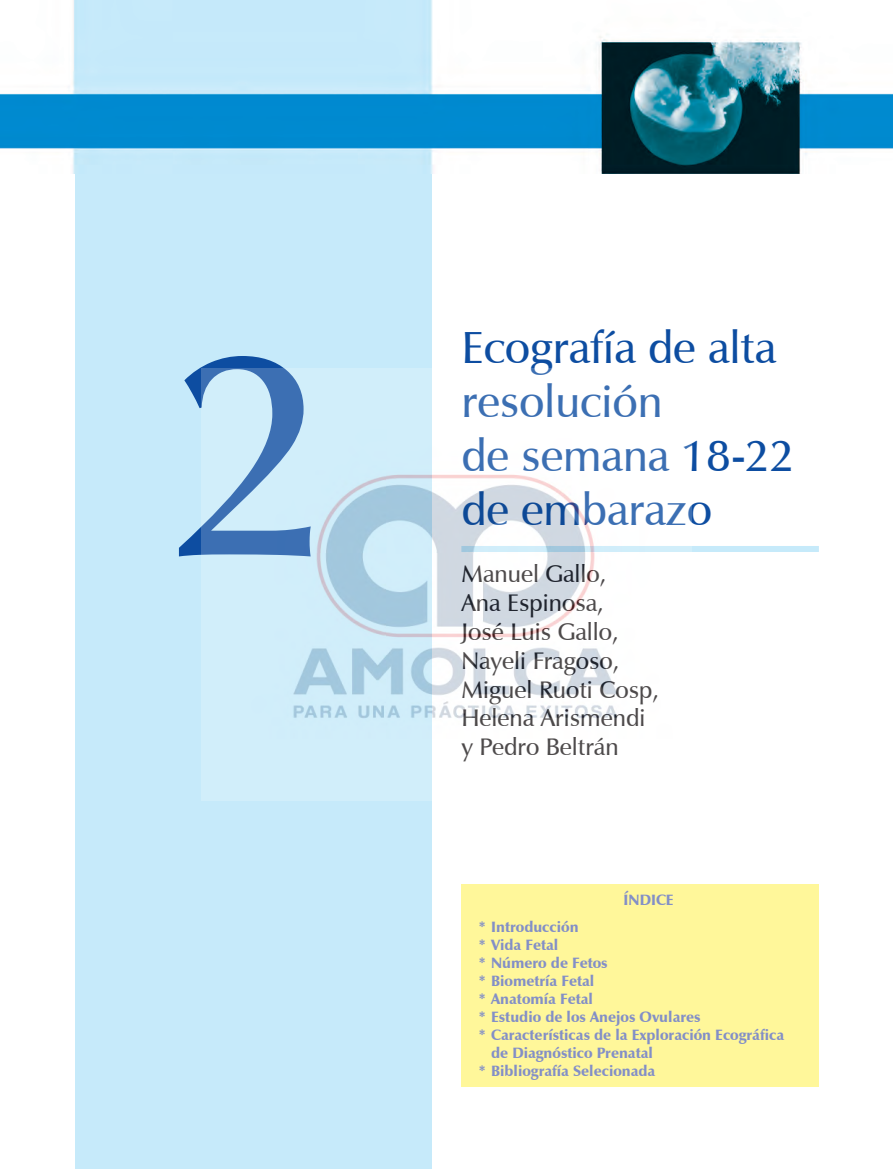
<style>
.page{position:relative;width:893px;height:1169px;background:#fff}
.page>*{position:absolute;margin:0;border:0;box-sizing:border-box;transform-origin:0 0}
.t1{font:600 300px "Zapf Humanist 601 BT";color:#0d4da1}
.t2{font:600 45px/54px "Zapf Humanist 601 BT";color:#0d4da1}
.t3{font:600 24px/28.8px "Zapf Humanist 601 BT";color:#231f20}
.t4{font:900 15px "Zapf Humanist 601 BT";color:#838fc7}
</style>
<div class="page">
<div style="left:75px;top:0;width:356px;height:1169px;background:#c6eafa"></div>
<div style="left:461px;top:546px;width:357px;height:6px;background:#c6eafa"></div>
<img style="left:0;top:0;width:892px;height:173px">
<div style="left:461px;top:883px;width:357px;height:203px;background:#fff79a"></div>
<img style="left:202px;top:369px;width:488px;height:431px">
<h1 class="t1" style="left:174px;top:267px;width:166px">2</h1>
<h2 class="t2" style="left:461px;top:320px;width:335px">Ecografía de alta resolución<br>de semana 18-22 de embarazo</h2>
<h3 class="t3" style="left:461px;top:559px;width:199px">Manuel Gallo,<br>Ana Espinosa,<br>José Luis Gallo,<br>Nayeli Fragoso,<br>Miguel Ruoti Cosp,<br>Helena Arismendi y Pedro Beltrán</h3>
<p class="t4" style="left:623px;top:891px;width:51px">ÍNDICE</p>
<p class="t4" style="left:478px;top:918px;width:102px">* Introducción</p>
<p class="t4" style="left:478px;top:936px;width:81px">* Vida Fetal</p>
<p class="t4" style="left:478px;top:954px;width:131px">* Número de Fetos</p>
<p class="t4" style="left:478px;top:972px;width:117px">* Biometría Fetal</p>
<p class="t4" style="left:478px;top:990px;width:116px">* Anatomía Fetal</p>
<p class="t4" style="left:478px;top:1008px;width:223px">* Estudio de los Anejos Ovulares</p>
<p class="t4" style="left:478px;top:1026px;width:307px">* Características de la Exploración Ecográfica</p>
<p class="t4" style="left:491px;top:1044px;width:163px">de Diagnóstico Prenatal</p>
<p class="t4" style="left:478px;top:1062px;width:178px">* Bibliografía Selecionada</p>
</div>
